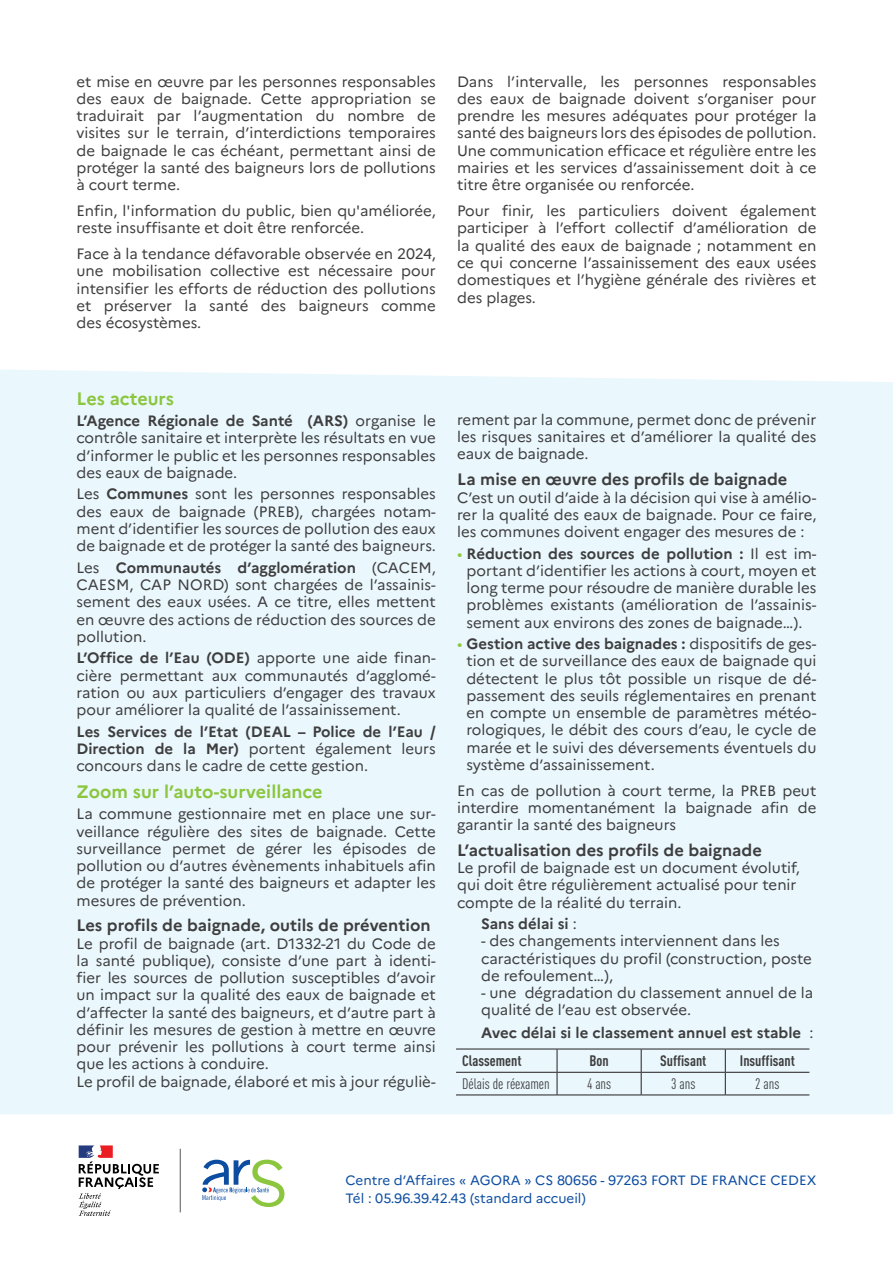
<style>
.page{position:relative;width:893px;height:1263px;background:#fff}
.page>*{position:absolute;margin:0;border:0;box-sizing:border-box;transform-origin:0 0}
.t1{font:700 18px "Marianne";color:#8bc63e}
.t2{font:700 16.5px "Marianne";color:#3e3e3f}
.t3{font:15px/17.2px "Marianne";color:#3e3e3f;text-align:justify}
.t4{font:700 15px/17.2px "Marianne";color:#3e3e3f;text-align:justify}
.t5{font:700 condensed 15px "DIN Pro";color:#3e3e3f}
.t6{font:condensed 15px "DIN Pro";color:#3e3e3f}
.t7{font:13.5px/18px "Marianne";color:#0d4da1}
.s1{font-weight:700}
.s2{font-weight:400}
.s3{color:#8bc63e}
</style>
<div class="page">
<div style="left:0;top:370px;width:893px;height:744px;background:#eaf7fd"></div>
<hr style="left:456px;top:1049px;width:101px;height:1px;background:#231f20">
<hr style="left:557px;top:1049px;width:84px;height:1px;background:#231f20">
<hr style="left:641px;top:1049px;width:84px;height:1px;background:#231f20">
<hr style="left:725px;top:1049px;width:84px;height:1px;background:#231f20">
<hr style="left:456px;top:1072px;width:101px;height:1px;background:#231f20">
<hr style="left:557px;top:1072px;width:84px;height:1px;background:#231f20">
<svg style="left:557px;top:1049px;width:1px;height:45px"></svg>
<hr style="left:641px;top:1072px;width:84px;height:1px;background:#231f20">
<svg style="left:641px;top:1049px;width:1px;height:45px"></svg>
<hr style="left:725px;top:1072px;width:84px;height:1px;background:#231f20">
<svg style="left:725px;top:1049px;width:1px;height:45px"></svg>
<hr style="left:456px;top:1094px;width:101px;height:1px;background:#231f20">
<hr style="left:557px;top:1094px;width:84px;height:1px;background:#231f20">
<hr style="left:641px;top:1094px;width:84px;height:1px;background:#231f20">
<hr style="left:725px;top:1094px;width:84px;height:1px;background:#231f20">
<svg style="left:202px;top:1159px;width:82px;height:48px"></svg>
<svg style="left:79px;top:1145px;width:80px;height:71px"></svg>
<hr style="left:180px;top:1149px;width:1px;height:63px;background:#57585a">
<p class="t3" style="left:77px;top:73px;width:361px">et mise en œuvre par les personnes responsables des eaux de baignade. Cette appropriation se traduirait par l’augmentation du nombre de visites sur le terrain, d’interdictions temporaires de baignade le cas échéant, permettant ainsi de protéger la santé des baigneurs lors de pollutions à court terme.</p>
<p class="t3" style="left:77px;top:202px;width:361px">Enfin, l'information du public, bien qu'améliorée, reste insuffisante et doit être renforcée.</p>
<p class="t3" style="left:77px;top:245px;width:361px">Face à la tendance défavorable observée en 2024, une mobilisation collective est nécessaire pour intensifier les efforts de réduction des pollutions et préserver la santé des baigneurs comme des écosystèmes.</p>
<p class="t3" style="left:457px;top:73px;width:361px">Dans l’intervalle, les personnes responsables des eaux de baignade doivent s’organiser pour prendre les mesures adéquates pour protéger la santé des baigneurs lors des épisodes de pollution.<br>Une communication efficace et régulière entre les mairies et les services d’assainissement doit à ce titre être organisée ou renforcée.</p>
<p class="t3" style="left:457px;top:202px;width:361px">Pour finir, les particuliers doivent également participer à l’effort collectif d’amélioration de la qualité des eaux de baignade ; notamment en ce qui concerne l’assainissement des eaux usées domestiques et l’hygiène générale des rivières et des plages.</p>
<p class="t1" style="left:77px;top:387px;width:99px">Les acteurs</p>
<p class="t3" style="left:77px;top:412px;width:361px"><span class="s1">L’Agence Régionale de Santé (ARS)</span> organise le contrôle sanitaire et interprète les résultats en vue d’informer le public et les personnes responsables des eaux de baignade.</p>
<p class="t3" style="left:77px;top:485px;width:361px">Les <span class="s1">Communes</span> sont les personnes responsables des eaux de baignade (PREB), chargées notam&shy;ment d’identifier les sources de pollution des eaux de baignade et de protéger la santé des baigneurs.</p>
<p class="t3" style="left:77px;top:559px;width:361px">Les <span class="s1">Communautés d’agglomération</span> (CACEM, CAESM, CAP NORD) sont chargées de l’assainis&shy;sement des eaux usées. A ce titre, elles mettent en œuvre des actions de réduction des sources de pollution.</p>
<p class="t3" style="left:77px;top:649px;width:361px"><span class="s1">L’Office de l’Eau (ODE)</span> apporte une aide finan&shy;cière permettant aux communautés d’agglomé&shy;ration ou aux particuliers d’engager des travaux pour améliorer la qualité de l’assainissement.</p>
<p class="t4" style="left:77px;top:722px;width:361px">Les Services de l’Etat (DEAL – Police de l’Eau / Direction de la Mer) <span class="s2">portent également leurs concours dans le cadre de cette gestion.</span></p>
<p class="t1" style="left:77px;top:780px;width:248px">Zoom sur l’auto-surveillance</p>
<p class="t3" style="left:77px;top:805px;width:361px">La commune gestionnaire met en place une sur&shy;veillance régulière des sites de baignade. Cette surveillance permet de gérer les épisodes de pollution ou d’autres évènements inhabituels afin de protéger la santé des baigneurs et adapter les mesures de prévention.</p>
<p class="t2" style="left:77px;top:915px;width:356px">Les profils de baignade, outils de prévention</p>
<p class="t3" style="left:77px;top:934px;width:361px;text-align:left">Le profil de baignade (art. D1332-21 du Code de la santé publique), consiste d’une part à identi&shy;fier les sources de pollution susceptibles d’avoir un impact sur la qualité des eaux de baignade et d’affecter la santé des baigneurs, et d’autre part à définir les mesures de gestion à mettre en œuvre pour prévenir les pollutions à court terme ainsi que les actions à conduire.<br>Le profil de baignade, élaboré et mis à jour réguliè-</p>
<p class="t3" style="left:457px;top:411px;width:361px">rement par la commune, permet donc de prévenir les risques sanitaires et d’améliorer la qualité des eaux de baignade.</p>
<p class="t2" style="left:457px;top:469px;width:332px">La mise en œuvre des profils de baignade</p>
<p class="t3" style="left:457px;top:488px;width:361px">C’est un outil d’aide à la décision qui vise à amélio&shy;rer la qualité des eaux de baignade. Pour ce faire, les communes doivent engager des mesures de :</p>
<p class="t3" style="left:466px;top:544px;width:352px;text-indent:-9px"><span class="s3">•</span> <span class="s1">Réduction des sources de pollution :</span> Il est im&shy;portant d’identifier les actions à court, moyen et long terme pour résoudre de manière durable les problèmes existants (amélioration de l’assainis&shy;sement aux environs des zones de baignade…).</p>
<p class="t3" style="left:466px;top:635px;width:352px;text-indent:-9px"><span class="s3">•</span> <span class="s1">Gestion active des baignades :</span> dispositifs de ges&shy;tion et de surveillance des eaux de baignade qui détectent le plus tôt possible un risque de dé&shy;passement des seuils réglementaires en prenant en compte un ensemble de paramètres météo&shy;rologiques, le débit des cours d’eau, le cycle de marée et le suivi des déversements éventuels du système d’assainissement.</p>
<p class="t3" style="left:457px;top:781px;width:361px">En cas de pollution à court terme, la PREB peut interdire momentanément la baignade afin de garantir la santé des baigneurs</p>
<p class="t2" style="left:457px;top:840px;width:306px">L’actualisation des profils de baignade</p>
<p class="t3" style="left:457px;top:859px;width:344px;text-align:left">Le profil de baignade est un document évolutif, qui doit être régulièrement actualisé pour tenir compte de la réalité du terrain.</p>
<p class="t4" style="left:481px;top:915px;width:97px">Sans délai si <span class="s2">:</span></p>
<p class="t3" style="left:481px;top:932px;width:332px;text-align:left">- des changements interviennent dans les caractéristiques du profil (construction, poste de refoulement…),</p>
<p class="t3" style="left:481px;top:984px;width:334px">- une dégradation du classement annuel de la qualité de l’eau est observée.</p>
<p class="t4" style="left:481px;top:1023px;width:334px">Avec délai si le classement annuel est stable <span class="s2">:</span></p>
<p class="t5" style="left:462px;top:1049px;width:61px">Classement</p>
<p class="t5" style="left:589px;top:1049px;width:21px">Bon</p>
<p class="t5" style="left:660px;top:1049px;width:48px">Suffisant</p>
<p class="t5" style="left:740px;top:1049px;width:57px">Insuffisant</p>
<p class="t6" style="left:462px;top:1073px;width:89px">Délais de réexamen</p>
<p class="t6" style="left:587px;top:1073px;width:26px">4 ans</p>
<p class="t6" style="left:671px;top:1073px;width:26px">3 ans</p>
<p class="t6" style="left:755px;top:1073px;width:26px">2 ans</p>
<p class="t7" style="left:345px;top:1171px;width:472px">Centre d’Affaires « AGORA » CS 80656 - 97263 FORT DE FRANCE CEDEX<br>Tél : 05.96.39.42.43 (standard accueil)</p>
</div>
